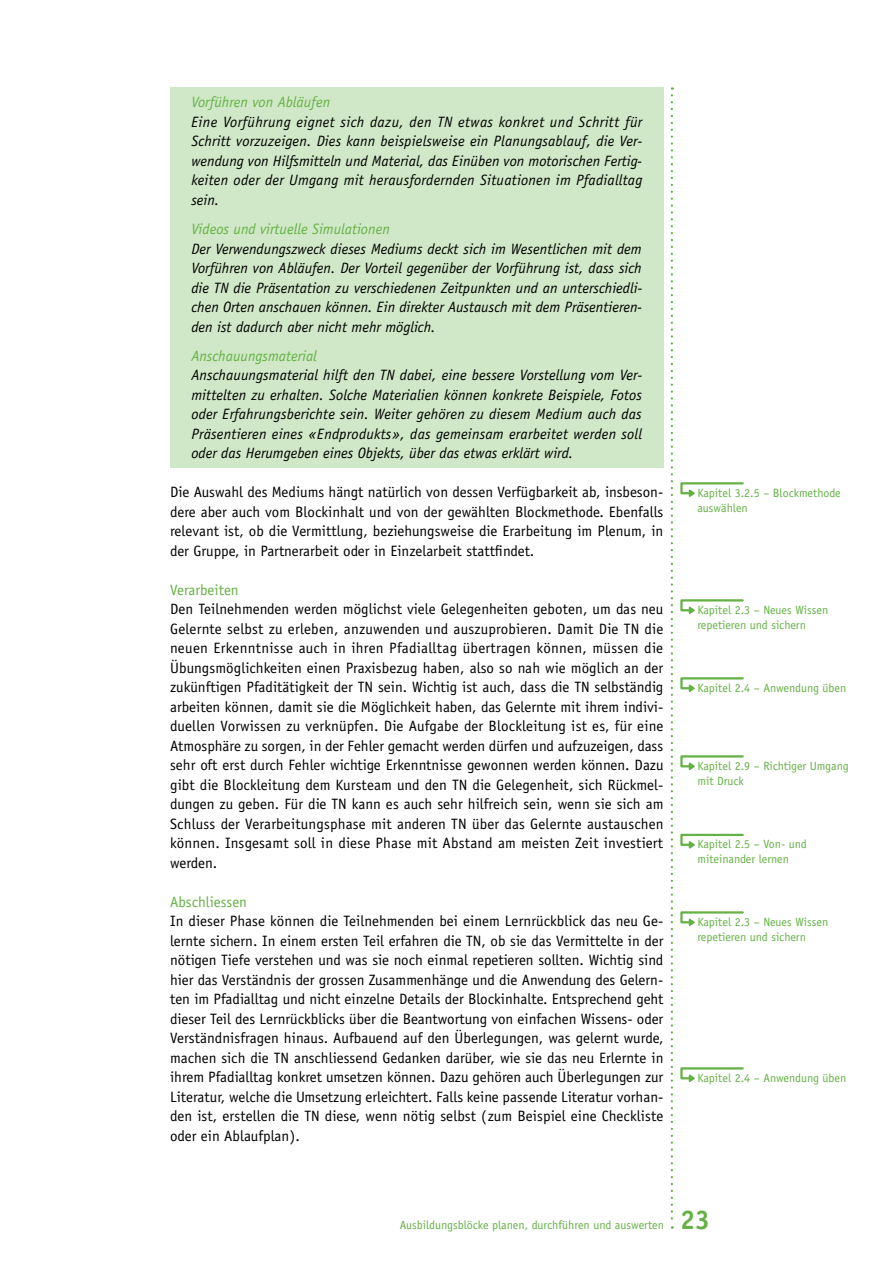
<style>
.page{position:relative;width:893px;height:1263px;background:#fff}
.page>*{position:absolute;margin:0;border:0;box-sizing:border-box;transform-origin:0 0}
.t1{font:700 27px "Officina Sans";color:#64b145}
.t2{font:15px/19.5px "Officina Sans";color:#000;text-align:justify}
.t3{font:italic 15px/19.5px "Officina Sans";color:#000;text-align:justify}
.t4{font:italic 15px "Officina Sans";color:#64b145}
.t5{font:15px "Officina Sans";color:#64b145}
.t6{font:12px/15px "Officina Sans";color:#64b145}
</style>
<div class="page">
<div style="left:170px;top:88px;width:493px;height:380px;background:#d0e8c7"></div>
<svg style="left:671px;top:87px;width:2px;height:1142px"></svg>
<svg style="left:680px;top:482px;width:64px;height:15px"></svg>
<svg style="left:680px;top:599px;width:64px;height:15px"></svg>
<svg style="left:680px;top:677px;width:64px;height:15px"></svg>
<svg style="left:680px;top:755px;width:64px;height:15px"></svg>
<svg style="left:680px;top:833px;width:64px;height:15px"></svg>
<svg style="left:680px;top:911px;width:64px;height:15px"></svg>
<svg style="left:680px;top:1067px;width:64px;height:15px"></svg>
<p class="t4" style="left:191px;top:93px;width:140px">Vorführen von Abläufen</p>
<p class="t3" style="left:191px;top:112px;width:452px">Eine Vorführung eignet sich dazu, den TN etwas konkret und Schritt für Schritt vorzuzeigen. Dies kann beispielsweise ein Planungsablauf, die Ver&shy;wendung von Hilfsmitteln und Material, das Einüben von motorischen Fertig&shy;keiten oder der Umgang mit herausfordernden Situationen im Pfadialltag sein.</p>
<p class="t4" style="left:191px;top:220px;width:200px">Videos und virtuelle Simulationen</p>
<p class="t3" style="left:191px;top:239px;width:452px">Der Verwendungszweck dieses Mediums deckt sich im Wesentlichen mit dem Vorführen von Abläufen. Der Vorteil gegenüber der Vorführung ist, dass sich die TN die Präsentation zu verschiedenen Zeitpunkten und an unterschiedli&shy;chen Orten anschauen können. Ein direkter Austausch mit dem Präsentieren&shy;den ist dadurch aber nicht mehr möglich.</p>
<p class="t4" style="left:191px;top:347px;width:127px">Anschauungsmaterial</p>
<p class="t3" style="left:191px;top:365px;width:452px">Anschauungsmaterial hilft den TN dabei, eine bessere Vorstellung vom Ver&shy;mittelten zu erhalten. Solche Materialien können konkrete Beispiele, Fotos oder Erfahrungsberichte sein. Weiter gehören zu diesem Medium auch das Präsentieren eines «Endprodukts», das gemeinsam erarbeitet werden soll oder das Herumgeben eines Objekts, über das etwas erklärt wird.</p>
<p class="t2" style="left:170px;top:482px;width:495px">Die Auswahl des Mediums hängt natürlich von dessen Verfügbarkeit ab, insbeson&shy;dere aber auch vom Blockinhalt und von der gewählten Blockmethode. Ebenfalls relevant ist, ob die Vermittlung, beziehungsweise die Erarbeitung im Plenum, in der Gruppe, in Partnerarbeit oder in Einzelarbeit stattfindet.</p>
<p class="t5" style="left:170px;top:581px;width:70px">Verarbeiten</p>
<p class="t2" style="left:170px;top:599px;width:495px">Den Teilnehmenden werden möglichst viele Gelegenheiten geboten, um das neu Gelernte selbst zu erleben, anzuwenden und auszuprobieren. Damit Die TN die neuen Erkenntnisse auch in ihren Pfadialltag übertragen können, müssen die Übungsmöglichkeiten einen Praxisbezug haben, also so nah wie möglich an der zukünftigen Pfaditätigkeit der TN sein. Wichtig ist auch, dass die TN selbständig arbeiten können, damit sie die Möglichkeit haben, das Gelernte mit ihrem indivi&shy;duellen Vorwissen zu verknüpfen. Die Aufgabe der Blockleitung ist es, für eine Atmosphäre zu sorgen, in der Fehler gemacht werden dürfen und aufzuzeigen, dass sehr oft erst durch Fehler wichtige Erkenntnisse gewonnen werden können. Dazu gibt die Blockleitung dem Kursteam und den TN die Gelegenheit, sich Rückmel&shy;dungen zu geben. Für die TN kann es auch sehr hilfreich sein, wenn sie sich am Schluss der Verarbeitungsphase mit anderen TN über das Gelernte austauschen können. Insgesamt soll in diese Phase mit Abstand am meisten Zeit investiert werden.</p>
<p class="t5" style="left:170px;top:893px;width:78px">Abschliessen</p>
<p class="t2" style="left:170px;top:911px;width:495px">In dieser Phase können die Teilnehmenden bei einem Lernrückblick das neu Ge&shy;lernte sichern. In einem ersten Teil erfahren die TN, ob sie das Vermittelte in der nötigen Tiefe verstehen und was sie noch einmal repetieren sollten. Wichtig sind hier das Verständnis der grossen Zusammenhänge und die Anwendung des Gelern&shy;ten im Pfadialltag und nicht einzelne Details der Blockinhalte. Entsprechend geht dieser Teil des Lernrückblicks über die Beantwortung von einfachen Wissens- oder Verständnisfragen hinaus. Aufbauend auf den Überlegungen, was gelernt wurde, machen sich die TN anschliessend Gedanken darüber, wie sie das neu Erlernte in ihrem Pfadialltag konkret umsetzen können. Dazu gehören auch Überlegungen zur Literatur, welche die Umsetzung erleichtert. Falls keine passende Literatur vorhan&shy;den ist, erstellen die TN diese, wenn nötig selbst (zum Beispiel eine Checkliste oder ein Ablaufplan).</p>
<p class="t6" style="left:697px;top:486px;width:145px">Kapitel 3.2.5 – Blockmethode auswählen</p>
<p class="t6" style="left:697px;top:603px;width:132px">Kapitel 2.3 – Neues Wissen repetieren und sichern</p>
<p class="t6" style="left:697px;top:681px;width:150px">Kapitel 2.4 – Anwendung üben</p>
<p class="t6" style="left:697px;top:759px;width:153px">Kapitel 2.9 – Richtiger Umgang mit Druck</p>
<p class="t6" style="left:697px;top:837px;width:111px">Kapitel 2.5 – Von- und miteinander lernen</p>
<p class="t6" style="left:697px;top:915px;width:132px">Kapitel 2.3 – Neues Wissen repetieren und sichern</p>
<p class="t6" style="left:697px;top:1071px;width:150px">Kapitel 2.4 – Anwendung üben</p>
<p class="t6" style="left:400px;top:1217px;width:266px">Ausbildungsblöcke planen, durchführen und auswerten</p>
<h1 class="t1" style="left:680px;top:1202px;width:32px">23</h1>
</div>
